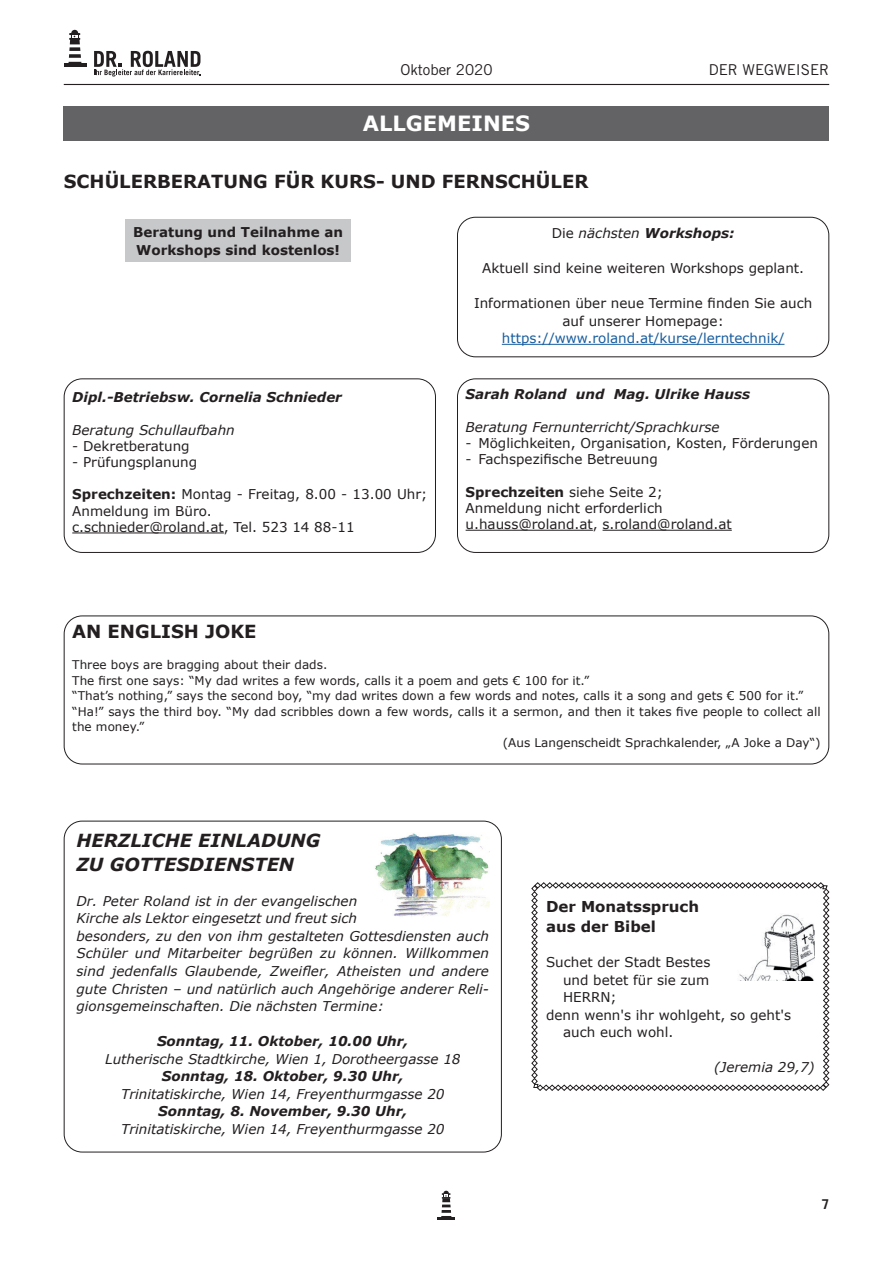
<style>
.page{position:relative;width:893px;height:1263px;background:#fff}
.page>*{position:absolute;margin:0;border:0;box-sizing:border-box;transform-origin:0 0}
.t1{font:700 21px "Verdana";color:#fff}
.t2{font:700 18px "Verdana";color:#231f20}
.t3{font:italic 700 18px/23.4px "Verdana";color:#231f20}
.t4{font:700 15px/19.5px "Verdana";color:#231f20}
.t5{font:15px "Trade Gothic LT Std";color:#231f20}
.t6{font:italic 13.5px/17.5px "Verdana";color:#231f20}
.t7{font:13.5px/16.2px "Verdana";color:#231f20}
.t8{font:italic 700 13.5px "Verdana";color:#231f20}
.t9{font:700 13.5px/17.5px "Verdana";color:#231f20}
.t10{font:13.5px "Verdana";color:#175d9e}
.t11{font:700 13.5px "Trade Gothic LT Std";color:#231f20}
.t12{font:12px "Verdana";color:#231f20}
.s1{font-weight:700}
.s2{font-weight:400;font-style:normal}
.s3{font-weight:400}
</style>
<div class="page">
<svg style="left:94px;top:51px;width:107px;height:26px"></svg>
<div style="left:71px;top:30px;width:7px;height:6px;background:#231f20;border-radius:50%"></div>
<hr style="left:64px;top:64px;width:22px;height:3px;background:#231f20">
<svg style="left:69px;top:61px;width:12px;height:1px"></svg>
<svg style="left:69px;top:33px;width:12px;height:18px"></svg>
<hr style="left:68px;top:62px;width:14px;height:3px;background:#231f20">
<svg style="left:69px;top:47px;width:11px;height:4px"></svg>
<div style="left:70px;top:39px;width:10px;height:5px;background:#231f20"></div>
<svg style="left:69px;top:54px;width:12px;height:4px"></svg>
<hr style="left:64px;top:84px;width:765px;height:1px;background:#231f20">
<hr style="left:437px;top:1217px;width:18px;height:3px;background:#231f20">
<svg style="left:441px;top:1191px;width:11px;height:26px"></svg>
<div style="left:64px;top:106px;width:765px;height:34px;background:#636366"></div>
<div style="left:457px;top:378px;width:372px;height:175px;border:1px solid #231f20;border-radius:18px"></div>
<div style="left:125px;top:220px;width:226px;height:42px;background:#c7c8ca"></div>
<div style="left:457px;top:217px;width:372px;height:140px;border:1px solid #231f20;border-radius:18px"></div>
<hr style="left:466px;top:530px;width:127px;height:1px;background:#231f20">
<hr style="left:603px;top:530px;width:129px;height:1px;background:#231f20">
<div style="left:64px;top:378px;width:372px;height:175px;border:1px solid #231f20;border-radius:18px"></div>
<hr style="left:502px;top:344px;width:282px;height:1px;background:#175d9e">
<hr style="left:72px;top:532px;width:152px;height:1px;background:#231f20">
<svg style="left:531px;top:882px;width:299px;height:209px"></svg>
<img style="left:738px;top:913px;width:77px;height:68px">
<div style="left:64px;top:615px;width:765px;height:149px;border:1px solid #231f20;border-radius:18px"></div>
<img style="left:375px;top:833px;width:114px;height:84px">
<p class="t5" style="left:400px;top:60px;width:94px">Oktober 2020</p>
<p class="t5" style="left:709px;top:60px;width:122px">DER WEGWEISER</p>
<h1 class="t1" style="left:363px;top:109px;width:169px">ALLGEMEINES</h1>
<h2 class="t2" style="left:64px;top:169px;width:526px">SCHÜLERBERATUNG FÜR KURS- UND FERNSCHÜLER</h2>
<p class="t9" style="left:133px;top:223px;width:211px">Beratung und Teilnahme an<br>Workshops sind kostenlos!</p>
<p class="t8" style="left:72px;top:388px;width:271px">Dipl.-Betriebsw. Cornelia Schnieder</p>
<p class="t6" style="left:72px;top:421px;width:164px">Beratung Schullaufbahn</p>
<p class="t7" style="left:72px;top:438px;width:119px">- Dekretberatung</p>
<p class="t7" style="left:72px;top:454px;width:126px">- Prüfungsplanung</p>
<p class="t7" style="left:72px;top:486px;width:357px"><span class="s1">Sprechzeiten:</span> Montag - Freitag, 8.00 - 13.00 Uhr;<br>Anmeldung im Büro.<br>c.schnieder@roland.at, Tel. 523 14 88-11</p>
<p class="t8" style="left:552px;top:223px;width:184px"><span class="s2">Die</span> <span class="s3">nächsten</span> Workshops:</p>
<p class="t7" style="left:482px;top:260px;width:323px">Aktuell sind keine weiteren Workshops geplant.</p>
<p class="t7" style="left:474px;top:294px;width:340px;line-height:17.5px;text-align:center">Informationen über neue Termine finden Sie auch auf unserer Homepage:</p>
<p class="t10" style="left:502px;top:329px;width:284px">https://www.roland.at/kurse/lerntechnik/</p>
<p class="t8" style="left:466px;top:385px;width:286px">Sarah Roland und Mag. Ulrike Hauss</p>
<p class="t6" style="left:466px;top:418px;width:255px">Beratung Fernunterricht/Sprachkurse</p>
<p class="t7" style="left:466px;top:435px;width:354px">- Möglichkeiten, Organisation, Kosten, Förderungen</p>
<p class="t7" style="left:466px;top:451px;width:194px">- Fachspezifische Betreuung</p>
<p class="t7" style="left:466px;top:483px;width:268px"><span class="s1">Sprechzeiten</span> siehe Seite 2;<br>Anmeldung nicht erforderlich u.hauss@roland.at, s.roland@roland.at</p>
<h2 class="t2" style="left:72px;top:618px;width:186px">AN ENGLISH JOKE</h2>
<p class="t12" style="left:72px;top:656px;width:257px">Three boys are bragging about their dads.</p>
<p class="t12" style="left:72px;top:672px;width:518px">The first one says: “My dad writes a few words, calls it a poem and gets € 100 for it.”</p>
<p class="t12" style="left:72px;top:688px;width:732px">“That’s nothing,” says the second boy, “my dad writes down a few words and notes, calls it a song and gets € 500 for it.”</p>
<p class="t12" style="left:72px;top:703px;width:750px">“Ha!” says the third boy. “My dad scribbles down a few words, calls it a sermon, and then it takes five people to collect all</p>
<p class="t12" style="left:72px;top:719px;width:74px">the money.”</p>
<p class="t12" style="left:503px;top:734px;width:319px">(Aus Langenscheidt Sprachkalender, „A Joke a Day“)</p>
<h2 class="t3" style="left:77px;top:829px;width:245px">HERZLICHE EINLADUNG<br>ZU GOTTESDIENSTEN</h2>
<p class="t6" style="left:77px;top:892px;width:414px">Dr. Peter Roland ist in der evangelischen<br>Kirche als Lektor eingesetzt und freut sich<br>besonders, zu den von ihm gestalteten Gottesdiensten auch Schüler und Mitarbeiter begrüßen zu können. Willkommen sind jedenfalls Glaubende, Zweifler, Atheisten und andere gute Christen – und natürlich auch Angehörige anderer Reli&shy;gionsgemeinschaften. Die nächsten Termine:</p>
<p class="t8" style="left:157px;top:1032px;width:253px">Sonntag, 11. Oktober, 10.00 Uhr,</p>
<p class="t6" style="left:105px;top:1050px;width:357px">Lutherische Stadtkirche, Wien 1, Dorotheergasse 18</p>
<p class="t8" style="left:162px;top:1067px;width:243px">Sonntag, 18. Oktober, 9.30 Uhr,</p>
<p class="t6" style="left:121px;top:1085px;width:325px">Trinitatiskirche, Wien 14, Freyenthurmgasse 20</p>
<p class="t8" style="left:158px;top:1102px;width:251px">Sonntag, 8. November, 9.30 Uhr,</p>
<p class="t6" style="left:121px;top:1120px;width:325px">Trinitatiskirche, Wien 14, Freyenthurmgasse 20</p>
<p class="t4" style="left:546px;top:897px;width:154px">Der Monatsspruch aus der Bibel</p>
<p class="t7" style="left:546px;top:954px;width:166px">Suchet der Stadt Bestes</p>
<p class="t7" style="left:563px;top:971px;width:148px">und betet für sie zum</p>
<p class="t7" style="left:563px;top:989px;width:55px">HERRN;</p>
<p class="t7" style="left:546px;top:1006px;width:247px">denn wenn's ihr wohlgeht, so geht's</p>
<p class="t7" style="left:563px;top:1024px;width:112px">auch euch wohl.</p>
<p class="t6" style="left:714px;top:1058px;width:102px">(Jeremia 29,7)</p>
<p class="t11" style="left:822px;top:1196px;width:9px">7</p>
</div>
